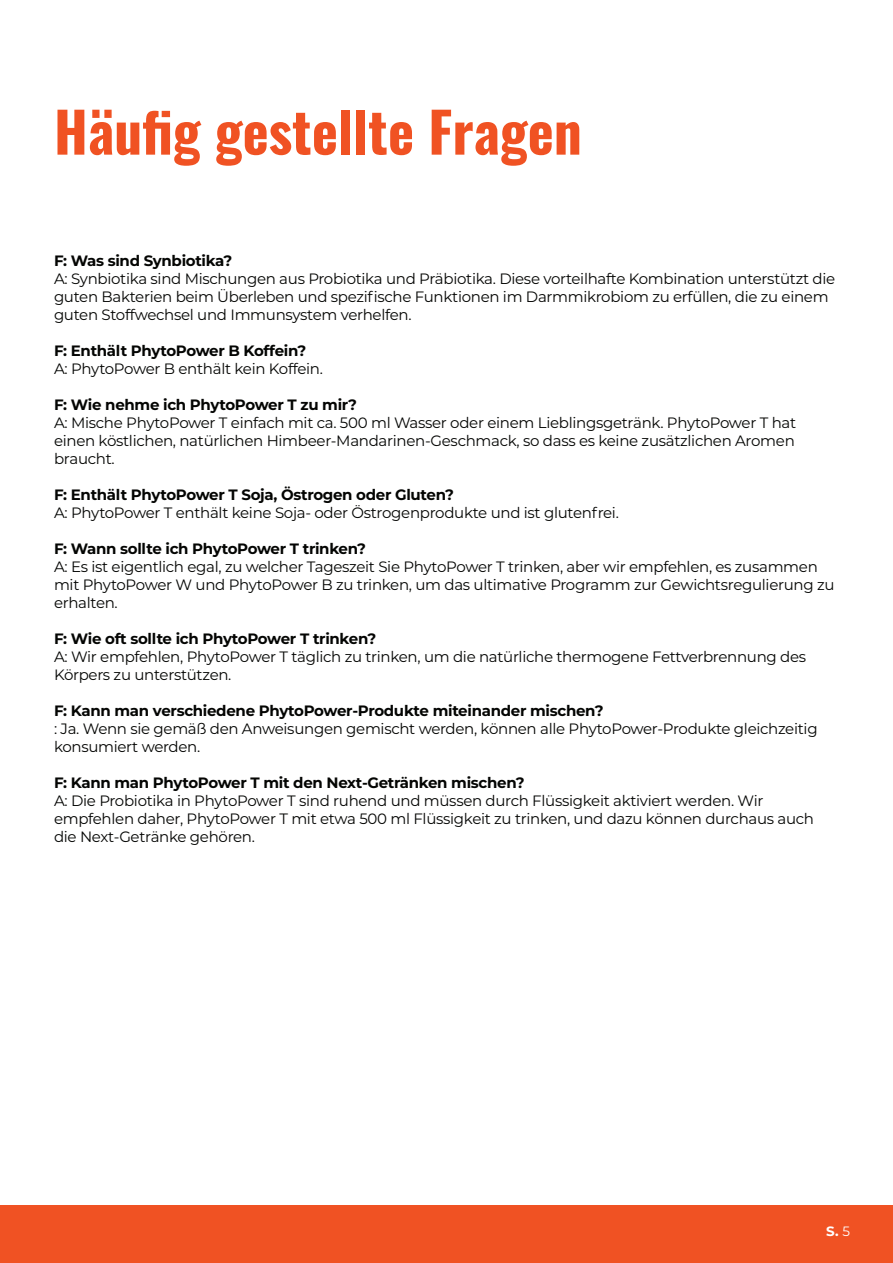
<style>
.page{position:relative;width:893px;height:1263px;background:#fff}
.page>*{position:absolute;margin:0;border:0;box-sizing:border-box;transform-origin:0 0}
.t1{font:55.5px "Oswald";color:#f05223}
.t2{font:15px/18px "Montserrat";letter-spacing:-.02em;color:#040503}
.t3{font:100 15px "Montserrat";letter-spacing:-.02em;color:#040503}
.t4{font:100 13.5px "Montserrat";color:#fff}
.s1{font-weight:400}
</style>
<div class="page">
<div style="left:0;top:1205px;width:893px;height:58px;background:#f05223"></div>
<p class="t1" style="left:54px;top:83px;width:529px">Häufig gestellte Fragen</p>
<p class="t3" style="left:54px;top:250px;width:180px">F: Was sind Synbiotika?</p>
<p class="t2" style="left:54px;top:269px;width:783px">A: Synbiotika sind Mischungen aus Probiotika und Präbiotika. Diese vorteilhafte Kombination unterstützt die guten Bakterien beim Überleben und spezifische Funktionen im Darmmikrobiom zu erfüllen, die zu einem guten Stoffwechsel und Immunsystem verhelfen.</p>
<p class="t3" style="left:54px;top:340px;width:254px">F: Enthält PhytoPower B Koffein?</p>
<p class="t2" style="left:54px;top:359px;width:270px">A: PhytoPower B enthält kein Koffein.</p>
<p class="t3" style="left:54px;top:394px;width:305px">F: Wie nehme ich PhytoPower T zu mir?</p>
<p class="t2" style="left:54px;top:413px;width:744px;text-align:justify">A: Mische PhytoPower T einfach mit ca. 500 ml Wasser oder einem Lieblingsgetränk. PhytoPower T hat einen köstlichen, natürlichen Himbeer-Mandarinen-Geschmack, so dass es keine zusätzlichen Aromen braucht.</p>
<p class="t3" style="left:54px;top:484px;width:401px">F: Enthält PhytoPower T Soja, Östrogen oder Gluten?</p>
<p class="t2" style="left:54px;top:503px;width:566px">A: PhytoPower T enthält keine Soja- oder Östrogenprodukte und ist glutenfrei.</p>
<p class="t3" style="left:54px;top:538px;width:314px">F: Wann sollte ich PhytoPower T trinken?</p>
<p class="t2" style="left:54px;top:557px;width:782px">A: Es ist eigentlich egal, zu welcher Tageszeit Sie PhytoPower T trinken, aber wir empfehlen, es zusammen mit PhytoPower W und PhytoPower B zu trinken, um das ultimative Programm zur Gewichtsregulierung zu erhalten.</p>
<p class="t3" style="left:54px;top:628px;width:324px">F: Wie oft sollte ich PhytoPower T trinken?</p>
<p class="t2" style="left:54px;top:647px;width:754px">A: Wir empfehlen, PhytoPower T täglich zu trinken, um die natürliche thermogene Fettverbrennung des<br>Körpers zu unterstützen.</p>
<p class="t3" style="left:54px;top:700px;width:551px">F: Kann man verschiedene PhytoPower-Produkte miteinander mischen?</p>
<p class="t2" style="left:54px;top:719px;width:765px">: Ja. Wenn sie gemäß den Anweisungen gemischt werden, können alle PhytoPower-Produkte gleichzeitig konsumiert werden.</p>
<p class="t3" style="left:54px;top:772px;width:472px">F: Kann man PhytoPower T mit den Next-Getränken mischen?</p>
<p class="t2" style="left:54px;top:791px;width:761px">A: Die Probiotika in PhytoPower T sind ruhend und müssen durch Flüssigkeit aktiviert werden. Wir empfehlen daher, PhytoPower T mit etwa 500 ml Flüssigkeit zu trinken, und dazu können durchaus auch die Next-Getränke gehören.</p>
<p class="t4" style="left:826px;top:1222px;width:25px">S. <span class="s1">5</span></p>
</div>
